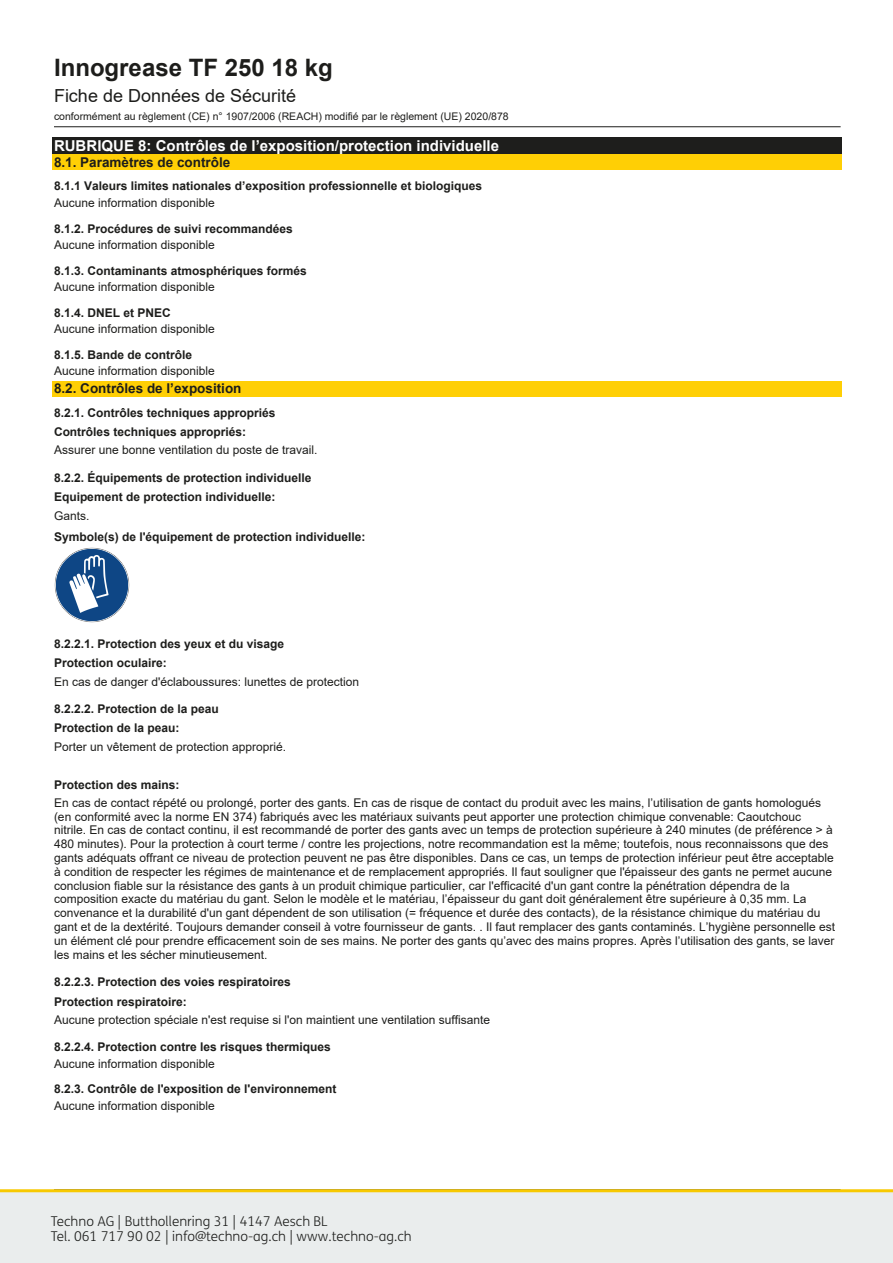
<style>
.page{position:relative;width:893px;height:1263px;background:#fff}
.page>*{position:absolute;margin:0;border:0;box-sizing:border-box;transform-origin:0 0}
.t1{font:700 24px "Arial";color:#1d1d1b}
.t2{font:18px "Arial";color:#1d1d1b}
.t3{font:700 15px "Arial";color:#fff}
.t4{font:300 13.5px/15px "FS Me";color:#1e1f1d}
.t5{font:700 13.5px "Arial";color:#1d1d1b}
.t6{font:12px/13.8px "Arial";color:#1d1d1b}
.t7{font:700 12px/19.5px "Arial";color:#1d1d1b}
.t8{font:10.5px "Arial";color:#1d1d1b}
.s1{color:#1e1e1c}
</style>
<div class="page">
<hr style="left:54px;top:126px;width:787px;height:1px;background:#1d1d1b">
<div style="left:52px;top:137px;width:789px;height:18px;background:#1e1e1c"></div>
<div style="left:52px;top:155px;width:789px;height:15px;background:#ffcf05"></div>
<div style="left:52px;top:381px;width:789px;height:15px;background:#ffcf05"></div>
<img style="left:54px;top:548px;width:75px;height:75px">
<div style="left:0;top:1189px;width:893px;height:74px;background:#eaeded"></div>
<h1 class="t1" style="left:54px;top:50px;width:280px">Innogrease TF 250 18 kg</h1>
<h2 class="t2" style="left:54px;top:83px;width:244px">Fiche de Données de Sécurité</h2>
<p class="t8" style="left:54px;top:109px;width:456px">conformément au règlement (CE) n° 1907/2006 (REACH) modifié par le règlement (UE) 2020/878</p>
<p class="t3" style="left:54px;top:136px;width:447px">RUBRIQUE 8: Contrôles de l’exposition/protection individuelle</p>
<p class="t5" style="left:54px;top:153px;width:178px">8.1. Paramètres de contrôle</p>
<p class="t7" style="left:54px;top:177px;width:430px">8.1.1 Valeurs limites nationales d’exposition professionnelle et biologiques</p>
<p class="t6" style="left:54px;top:196px;width:162px">Aucune information disponible</p>
<p class="t7" style="left:54px;top:219px;width:240px">8.1.2. Procédures de suivi recommandées</p>
<p class="t6" style="left:54px;top:238px;width:162px">Aucune information disponible</p>
<p class="t7" style="left:54px;top:261px;width:254px">8.1.3. Contaminants atmosphériques formés</p>
<p class="t6" style="left:54px;top:280px;width:162px">Aucune information disponible</p>
<p class="t7" style="left:54px;top:303px;width:118px">8.1.4. DNEL et PNEC</p>
<p class="t6" style="left:54px;top:322px;width:162px">Aucune information disponible</p>
<p class="t7" style="left:54px;top:345px;width:140px">8.1.5. Bande de contrôle</p>
<p class="t6" style="left:54px;top:364px;width:162px">Aucune information disponible</p>
<p class="t5" style="left:54px;top:379px;width:189px">8.2. Contrôles de l’exposition</p>
<p class="t7" style="left:54px;top:403px;width:223px">8.2.1. Contrôles techniques appropriés<br>Contrôles techniques appropriés:</p>
<p class="t6" style="left:54px;top:443px;width:265px">Assurer une bonne ventilation du poste de travail.</p>
<p class="t7" style="left:54px;top:468px;width:259px">8.2.2. Équipements de protection individuelle<br>Equipement de protection individuelle:</p>
<p class="t6" style="left:54px;top:508px;width:37px">Gants.</p>
<p class="t7" style="left:54px;top:527px;width:313px">Symbole(s) de l'équipement de protection individuelle:</p>
<p class="t7" style="left:54px;top:634px;width:232px">8.2.2.1. Protection des yeux et du visage<br>Protection oculaire:</p>
<p class="t6" style="left:54px;top:674px;width:307px">En cas de danger d'éclaboussures: lunettes de protection</p>
<p class="t7" style="left:54px;top:699px;width:166px">8.2.2.2. Protection de la peau<br>Protection de la peau:</p>
<p class="t6" style="left:54px;top:739px;width:234px">Porter un vêtement de protection approprié.</p>
<p class="t7" style="left:54px;top:775px;width:127px">Protection des mains:</p>
<p class="t6" style="left:54px;top:796px;width:783px">En cas de contact répété ou prolongé, porter des gants. En cas de risque de contact du produit avec les mains, l’utilisation de gants homologués (en conformité avec la norme EN 374) fabriqués avec les matériaux suivants peut apporter une protection chimique convenable: Caoutchouc nitrile. En cas de contact continu, il est recommandé de porter des gants avec un temps de protection supérieure à 240 minutes (de préférence &gt; à 480 minutes). Pour la protection à court terme / contre les projections, notre recommandation est la même; toutefois, nous reconnaissons que des gants adéquats offrant ce niveau de protection peuvent ne pas être disponibles. Dans ce cas, un temps de protection inférieur peut être acceptable à condition de respecter les régimes de maintenance et de remplacement appropriés. Il faut souligner que l'épaisseur des gants ne permet aucune conclusion fiable sur la résistance des gants à un produit chimique particulier, car l'efficacité d'un gant contre la pénétration dépendra de la composition exacte du matériau du gant. Selon le modèle et le matériau, l’épaisseur du gant doit généralement être supérieure à 0,35 mm. La convenance et la durabilité d'un gant dépendent de son utilisation (= fréquence et durée des contacts), de la résistance chimique du matériau du gant et de la dextérité. Toujours demander conseil à votre fournisseur de gants. . Il faut remplacer des gants contaminés. L’hygiène personnelle est un élément clé pour prendre efficacement soin de ses mains. Ne porter des gants qu’avec des mains propres. Après l’utilisation des gants, se laver les mains et les sécher minutieusement.</p>
<p class="t7" style="left:54px;top:972px;width:238px">8.2.2.3. Protection des voies respiratoires<br>Protection respiratoire:</p>
<p class="t6" style="left:54px;top:1013px;width:438px">Aucune protection spéciale n'est requise si l'on maintient une ventilation suffisante</p>
<p class="t7" style="left:54px;top:1037px;width:278px">8.2.2.4. Protection contre les risques thermiques</p>
<p class="t6" style="left:54px;top:1056px;width:162px">Aucune information disponible</p>
<p class="t7" style="left:54px;top:1079px;width:284px">8.2.3. Contrôle de l'exposition de l'environnement</p>
<p class="t6" style="left:54px;top:1099px;width:162px">Aucune information disponible</p>
<p class="t4" style="left:51px;top:1213px;width:362px">Techno AG | Butthollenring 31 | 4147 Aesch BL<br>Tel. 061 717 90 02 | <span class="s1">info@techno-ag.ch |</span> www.techno-ag.ch</p>
</div>
